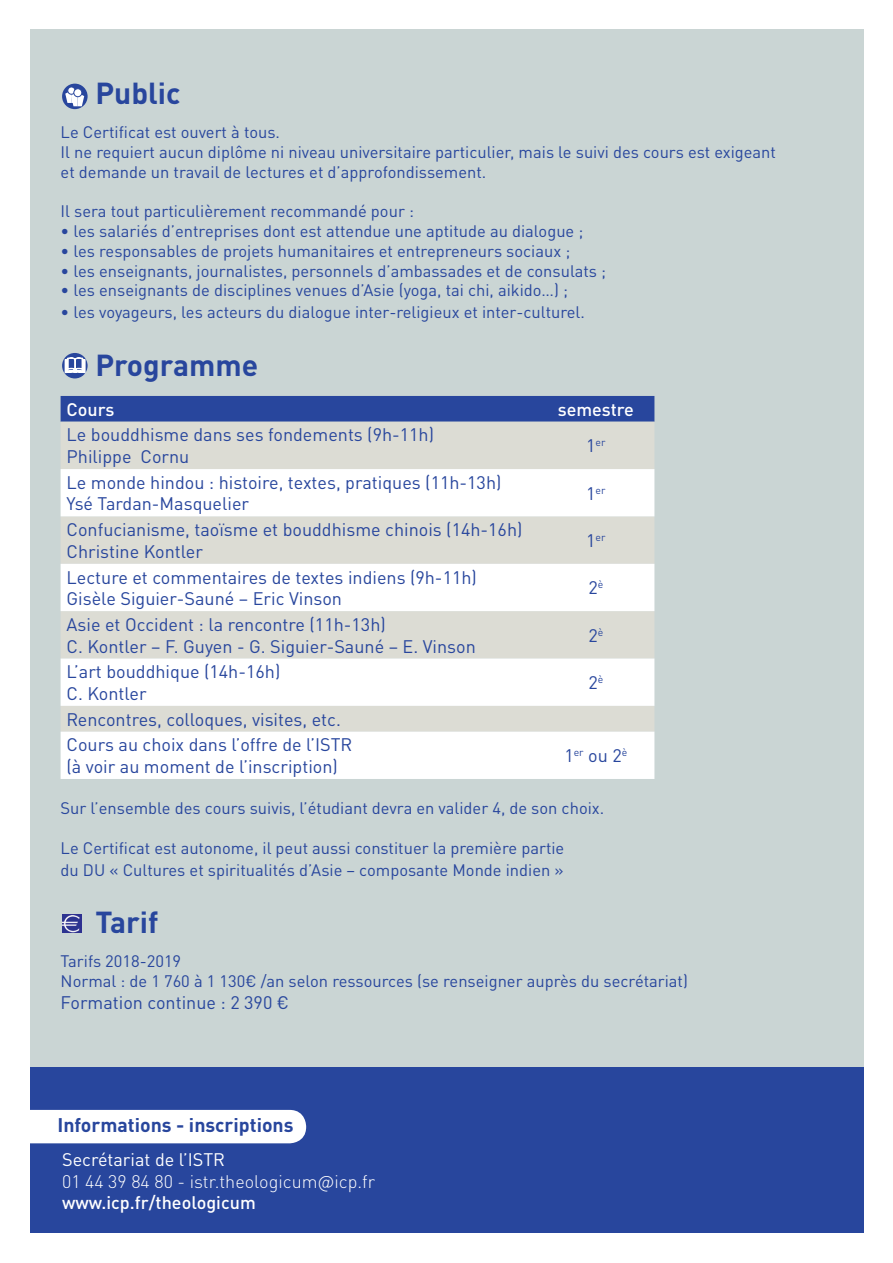
<style>
.page{position:relative;width:893px;height:1263px;background:#fff}
.page>*{position:absolute;margin:0;border:0;box-sizing:border-box;transform-origin:0 0}
.t1{font:700 30px "DINOT";color:#28469d}
.t2{font:700 19.5px "DINOT";color:#28469d}
.t3{font:18px/21.6px "DINOT";color:#28469d}
.t4{font:500 18px "DINOT";color:#fff}
.t5{font:300 18px "DINOT";color:#fff}
.t6{font:18px "DINOT";color:#fff}
.t7{font:16.5px/19.8px "DINOT";color:#28469d}
.t8{font:10.5px "DINOT";color:#28469d}
.s1{font-size:18px}
</style>
<div class="page">
<div style="left:30px;top:30px;width:833px;height:1061px;background:#cad5d4"></div>
<div style="left:30px;top:1067px;width:833px;height:166px;background:#28469d"></div>
<div style="left:61px;top:396px;width:593px;height:26px;background:#28469d"></div>
<div style="left:61px;top:422px;width:593px;height:47px;background:#dcdcd4"></div>
<svg style="left:61px;top:469px;width:593px;height:310px;background:#f1f1ee"></svg>
<div style="left:30px;top:1110px;width:276px;height:33px;background:#fff"></div>
<svg style="left:62px;top:84px;width:26px;height:25px"></svg>
<div style="left:68px;top:87px;width:7px;height:7px;background:#fff;border-radius:50%"></div>
<div style="left:68px;top:87px;width:7px;height:7px;border:1px solid #28469d;border-radius:50%"></div>
<svg style="left:65px;top:92px;width:19px;height:14px"></svg>
<div style="left:74px;top:89px;width:8px;height:8px;background:#fff;border-radius:50%"></div>
<div style="left:74px;top:89px;width:8px;height:8px;border:1px solid #28469d;border-radius:50%"></div>
<svg style="left:62px;top:353px;width:26px;height:25px"></svg>
<svg style="left:65px;top:357px;width:20px;height:16px"></svg>
<img style="left:62px;top:914px;width:19px;height:19px">
<h1 class="t1" style="left:95px;top:73px;width:87px">Public</h1>
<p class="t7" style="left:61px;top:122px;width:717px">Le Certificat est ouvert à tous.<br>Il ne requiert aucun diplôme ni niveau universitaire particulier, mais le suivi des cours est exigeant et demande un travail de lectures et d’approfondissement.</p>
<p class="t7" style="left:61px;top:201px;width:355px">Il sera tout particulièrement recommandé pour :</p>
<p class="t7" style="left:61px;top:221px;width:524px">• les salariés d’entreprises dont est attendue une aptitude au dialogue ;</p>
<p class="t7" style="left:61px;top:241px;width:511px">• les responsables de projets humanitaires et entrepreneurs sociaux ;</p>
<p class="t7" style="left:61px;top:260px;width:547px">• les enseignants, journalistes, personnels d’ambassades et de consulats ;</p>
<p class="t7" style="left:61px;top:280px;width:509px">• les enseignants de disciplines venues d’Asie (yoga, tai chi, aikido…) ;</p>
<p class="t7" style="left:61px;top:302px;width:526px">• les voyageurs, les acteurs du dialogue inter-religieux et inter-culturel.</p>
<h1 class="t1" style="left:95px;top:345px;width:164px">Programme</h1>
<p class="t4" style="left:67px;top:398px;width:49px">Cours</p>
<p class="t4" style="left:558px;top:398px;width:78px">semestre</p>
<p class="t3" style="left:67px;top:424px;width:369px">Le bouddhisme dans ses fondements (9h-11h)<br>Philippe Cornu</p>
<p class="t8" style="left:586px;top:436px;width:21px"><span class="s1">1</span>er</p>
<p class="t3" style="left:67px;top:471px;width:436px">Le monde hindou : histoire, textes, pratiques (11h-13h)<br>Ysé Tardan-Masquelier</p>
<p class="t3" style="left:67px;top:519px;width:457px">Confucianisme, taoïsme et bouddhisme chinois (14h-16h)<br>Christine Kontler</p>
<p class="t8" style="left:586px;top:483px;width:21px"><span class="s1">1</span>er</p>
<p class="t8" style="left:586px;top:531px;width:21px"><span class="s1">1</span>er</p>
<p class="t3" style="left:67px;top:566px;width:412px">Lecture et commentaires de textes indiens (9h-11h)<br>Gisèle Siguier-Sauné – Eric Vinson</p>
<p class="t3" style="left:588px;top:577px;width:16px">2<sup>è</sup></p>
<p class="t3" style="left:67px;top:613px;width:411px">Asie et Occident : la rencontre (11h-13h)<br>C. Kontler – F. Guyen - G. Siguier-Sauné – E. Vinson</p>
<p class="t3" style="left:588px;top:624px;width:16px">2<sup>è</sup></p>
<p class="t3" style="left:67px;top:661px;width:215px">L’art bouddhique (14h-16h)<br>C. Kontler</p>
<p class="t3" style="left:588px;top:671px;width:16px">2<sup>è</sup></p>
<p class="t3" style="left:67px;top:706px;width:287px;line-height:25.8px">Rencontres, colloques, visites, etc.<br>Cours au choix dans l’offre de l’ISTR</p>
<p class="t3" style="left:67px;top:755px;width:273px">(à voir au moment de l’inscription)</p>
<p class="t3" style="left:564px;top:744px;width:64px">1<sup>er</sup> ou 2<sup>è</sup></p>
<p class="t7" style="left:61px;top:798px;width:545px">Sur l’ensemble des cours suivis, l’étudiant devra en valider 4, de son choix.</p>
<p class="t7" style="left:61px;top:837px;width:505px;line-height:21.6px">Le Certificat est autonome, il peut aussi constituer la première partie du DU « Cultures et spiritualités d’Asie – composante Monde indien »</p>
<h1 class="t1" style="left:95px;top:903px;width:64px">Tarif</h1>
<p class="t7" style="left:61px;top:951px;width:629px">Tarifs 2018-2019<br>Normal : de 1 760 à 1 130€ /an selon ressources (se renseigner auprès du secrétariat)</p>
<p class="t3" style="left:61px;top:991px;width:230px">Formation continue : 2 390 €</p>
<p class="t2" style="left:57px;top:1112px;width:238px">Informations - inscriptions</p>
<p class="t6" style="left:62px;top:1148px;width:164px">Secrétariat de l’ISTR</p>
<p class="t5" style="left:62px;top:1170px;width:315px">01 44 39 84 80 - istr.theologicum@icp.fr</p>
<p class="t4" style="left:62px;top:1191px;width:195px">www.icp.fr/theologicum</p>
</div>
